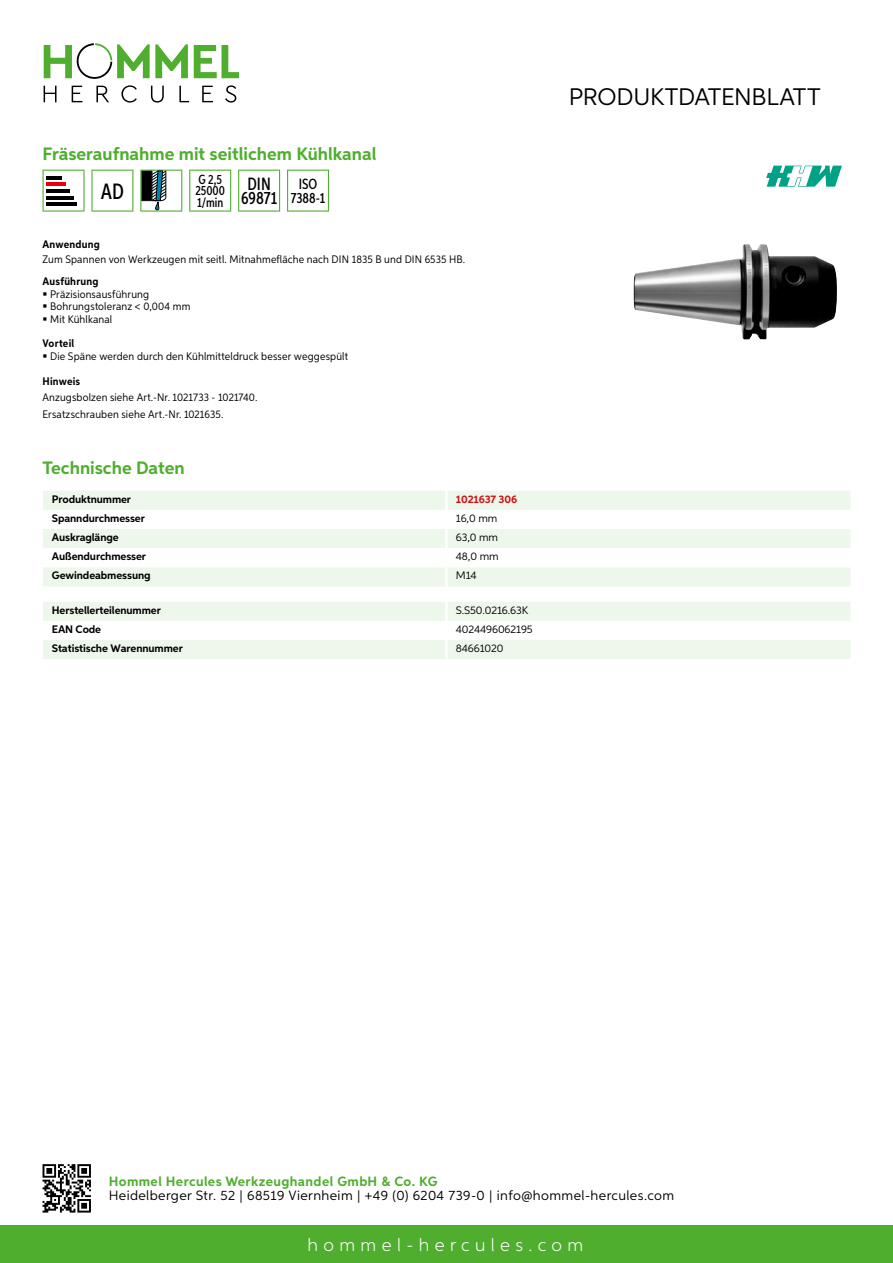
<style>
.page{position:relative;width:893px;height:1263px;background:#fff}
.page>*{position:absolute;margin:0;border:0;box-sizing:border-box;transform-origin:0 0}
.t1{font:24px "Aspira";letter-spacing:-.01em;color:#000}
.t2{font:500 22.2px "Aspira XX Nar";color:#000}
.t3{font:700 18px "Aspira";color:#50ae2f}
.t4{font:300 18px "Aspira";letter-spacing:.3em;color:#fff}
.t5{font:500 17.85px/14.9px "Aspira XX Nar";color:#000;text-align:center}
.t6{font:500 14.85px/13.4px "Aspira XX Nar";color:#000;text-align:center}
.t7{font:13.5px "Aspira";letter-spacing:.03em;color:#000}
.t8{font:700 13.5px "Aspira";letter-spacing:.03em;color:#50ae2f}
.t9{font:500 13.35px/11.9px "Aspira XX Nar";color:#000}
.t10{font:10.95px/12.8px "Aspira Nar";letter-spacing:.015em;color:#000}
.t11{font:700 10.95px "Aspira";letter-spacing:-.01em;color:#000}
.t12{font:10.95px "Aspira";letter-spacing:-.01em;color:#000}
.t13{font:700 10.95px "Aspira Nar";letter-spacing:.02em;color:#000}
.t14{font:700 10.95px "Aspira";letter-spacing:-.01em;color:#cd1013}
</style>
<div class="page">
<div style="left:0;top:1226px;width:893px;height:37px;background:#50ae2f"></div>
<svg style="left:43px;top:1164px;width:48px;height:48px"></svg>
<svg style="left:194px;top:45px;width:45px;height:33px"></svg>
<svg style="left:44px;top:43px;width:144px;height:36px"></svg>
<svg style="left:44px;top:86px;width:13px;height:16px"></svg>
<svg style="left:72px;top:86px;width:10px;height:16px"></svg>
<svg style="left:96px;top:86px;width:13px;height:16px"></svg>
<svg style="left:121px;top:85px;width:16px;height:18px"></svg>
<svg style="left:151px;top:86px;width:13px;height:17px"></svg>
<svg style="left:179px;top:86px;width:10px;height:16px"></svg>
<svg style="left:202px;top:86px;width:11px;height:16px"></svg>
<svg style="left:225px;top:85px;width:11px;height:18px"></svg>
<div style="left:43px;top:491px;width:807px;height:95px;background:#eef7eb"></div>
<svg style="left:43px;top:510px;width:807px;height:57px"></svg>
<hr style="left:445px;top:491px;width:3px;height:19px;background:#fff">
<hr style="left:445px;top:510px;width:3px;height:19px;background:#fff">
<hr style="left:445px;top:529px;width:3px;height:19px;background:#fff">
<hr style="left:445px;top:548px;width:3px;height:19px;background:#fff">
<hr style="left:445px;top:567px;width:3px;height:19px;background:#fff">
<svg style="left:43px;top:602px;width:807px;height:57px"></svg>
<hr style="left:445px;top:640px;width:3px;height:19px;background:#fff">
<svg style="left:43px;top:170px;width:42px;height:42px"></svg>
<hr style="left:46px;top:176px;width:16px;height:3px;background:#000">
<hr style="left:46px;top:183px;width:20px;height:3px;background:#e3000b">
<hr style="left:46px;top:189px;width:23px;height:3px;background:#000">
<hr style="left:46px;top:196px;width:27px;height:3px;background:#000">
<hr style="left:46px;top:203px;width:31px;height:3px;background:#000">
<svg style="left:91px;top:170px;width:42px;height:42px"></svg>
<svg style="left:140px;top:170px;width:42px;height:42px"></svg>
<svg style="left:189px;top:170px;width:42px;height:42px"></svg>
<svg style="left:238px;top:170px;width:42px;height:42px"></svg>
<svg style="left:287px;top:170px;width:42px;height:42px"></svg>
<img style="left:633px;top:244px;width:204px;height:95px">
<svg style="left:766px;top:166px;width:76px;height:21px"></svg>
<h3 class="t3" style="left:43px;top:142px;width:335px">Fräseraufnahme mit seitlichem Kühlkanal</h3>
<h2 class="t2" style="left:101px;top:178px;width:25px">AD</h2>
<p class="t9" style="left:195px;top:173px;width:31px">G 2,5<br>25000<br>1/min</p>
<h3 class="t5" style="left:241px;top:176px;width:38px">DIN<br>69871</h3>
<h3 class="t6" style="left:291px;top:177px;width:36px">ISO<br>7388-1</h3>
<p class="t13" style="left:43px;top:237px;width:59px">Anwendung</p>
<p class="t10" style="left:43px;top:252px;width:424px">Zum Spannen von Werkzeugen mit seitl. Mitnahmefläche nach DIN 1835 B und DIN 6535 HB.</p>
<p class="t13" style="left:43px;top:274px;width:58px">Ausführung</p>
<p class="t10" style="left:50px;top:287px;width:142px">Präzisionsausführung<br>Bohrungstoleranz &lt; 0,004 mm<br>Mit Kühlkanal</p>
<p class="t13" style="left:43px;top:337px;width:33px">Vorteil</p>
<p class="t10" style="left:50px;top:350px;width:299px">Die Späne werden durch den Kühlmitteldruck besser weggespült</p>
<p class="t13" style="left:43px;top:375px;width:39px">Hinweis</p>
<p class="t10" style="left:43px;top:388px;width:216px;line-height:17.5px">Anzugsbolzen siehe Art.-Nr. 1021733 - 1021740.<br>Ersatzschrauben siehe Art.-Nr. 1021635.</p>
<h3 class="t3" style="left:43px;top:457px;width:144px">Technische Daten</h3>
<p class="t11" style="left:52px;top:492px;width:81px">Produktnummer</p>
<p class="t14" style="left:456px;top:492px;width:63px">1021637 306</p>
<p class="t11" style="left:52px;top:511px;width:95px">Spanndurchmesser</p>
<p class="t12" style="left:456px;top:511px;width:43px">16,0 mm</p>
<p class="t11" style="left:52px;top:530px;width:68px">Auskraglänge</p>
<p class="t12" style="left:456px;top:530px;width:44px">63,0 mm</p>
<p class="t11" style="left:52px;top:550px;width:96px">Außendurchmesser</p>
<p class="t12" style="left:456px;top:550px;width:44px">48,0 mm</p>
<p class="t11" style="left:52px;top:569px;width:100px">Gewindeabmessung</p>
<p class="t12" style="left:456px;top:569px;width:22px">M14</p>
<p class="t11" style="left:52px;top:603px;width:111px">Herstellerteilenummer</p>
<p class="t12" style="left:456px;top:603px;width:73px">S.S50.0216.63K</p>
<p class="t11" style="left:52px;top:622px;width:51px">EAN Code</p>
<p class="t12" style="left:456px;top:622px;width:78px">4024496062195</p>
<p class="t11" style="left:52px;top:641px;width:132px">Statistische Warennummer</p>
<p class="t12" style="left:456px;top:641px;width:49px">84661020</p>
<h1 class="t1" style="left:569px;top:82px;width:253px">Produktdatenblatt</h1>
<p class="t8" style="left:109px;top:1172px;width:330px">Hommel Hercules Werkzeughandel GmbH &amp; Co. KG</p>
<p class="t7" style="left:109px;top:1187px;width:567px">Heidelberger Str. 52 | 68519 Viernheim | +49 (0) 6204 739-0 | info@hommel-hercules.com</p>
<h3 class="t4" style="left:307px;top:1234px;width:277px">hommel-hercules.com</h3>
</div>
